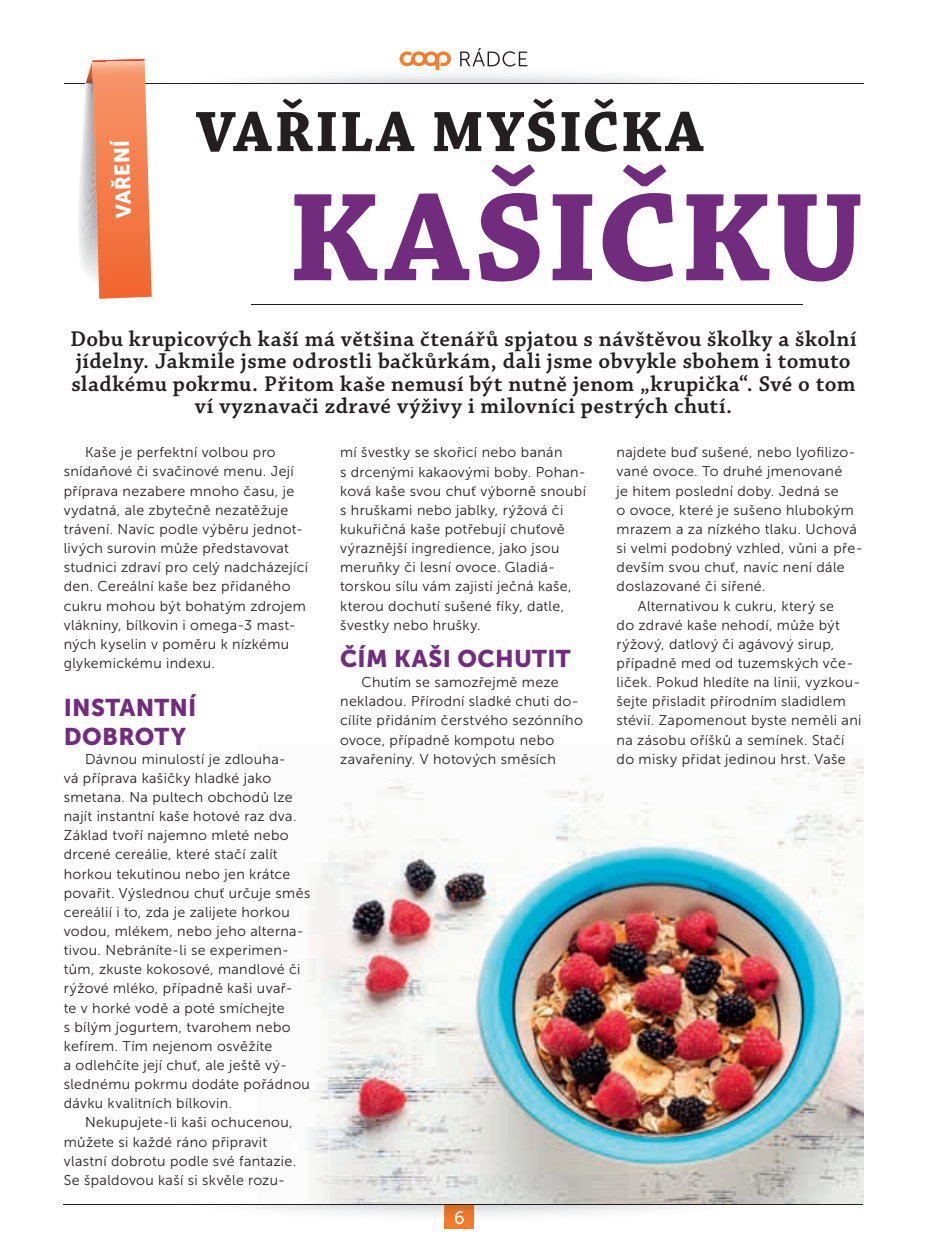
<style>
.page{position:relative;width:927px;height:1255px;background:#fff}
.page>*{position:absolute;margin:0;border:0;box-sizing:border-box;transform-origin:0 0}
.t1{font:700 132px "Chaparral Pro";letter-spacing:.025em;color:#712c7d}
.t2{font:700 60px "Chaparral Pro";letter-spacing:.03em;color:#231f20}
.t3{font:24px/28.8px "Museo Sans 900";letter-spacing:.015em;color:#712c7d}
.t4{font:600 22.5px/22.5px "Chaparral Pro";letter-spacing:.02em;color:#231f20;text-align:center}
.t5{font:21px "Museo Sans 900";color:#fff}
.t6{font:18px "Museo Sans 500";color:#fff}
.t7{font:14.25px/19.2px "Museo Sans 300";letter-spacing:.025em;color:#231f20}
</style>
<div class="page">
<div style="left:444px;top:1198px;width:30px;height:30px;background:#f47d2d"></div>
<img style="left:138px;top:1204px;width:651px;height:17px">
<img style="left:444px;top:1204px;width:30px;height:17px">
<svg style="left:455px;top:1210px;width:9px;height:11px"></svg>
<svg style="left:400px;top:51px;width:51px;height:19px"></svg>
<svg style="left:460px;top:48px;width:67px;height:19px"></svg>
<hr style="left:64px;top:83px;width:799px;height:1px;background:#231f20">
<img style="left:308px;top:759px;width:555px;height:444px">
<hr style="left:251px;top:304px;width:551px;height:1px;background:#231f20">
<hr style="left:64px;top:1203px;width:799px;height:1px;background:#231f20">
<svg style="left:79px;top:59px;width:73px;height:240px;background:#ef9b78"></svg>
<h3 class="t5" style="left:112px;top:219px;width:80px;rotate:-92deg">VAŘENÍ</h3>
<h2 class="t2" style="left:196px;top:97px;width:510px">VAŘILA MYŠIČKA</h2>
<h1 class="t1" style="left:288px;top:161px;width:577px">KAŠIČKU</h1>
<p class="t4" style="left:70px;top:328px;width:788px">Dobu krupicových kaší má většina čtenářů spjatou s návštěvou školky a školní jídelny. Jakmile jsme odrostli bačkůrkám, dali jsme obvykle sbohem i tomuto sladkému pokrmu. Přitom kaše nemusí být nutně jenom „krupička“. Své o tom ví vyznavači zdravé výživy i milovníci pestrých chutí.</p>
<p class="t7" style="left:64px;top:443px;width:246px;text-indent:21px">Kaše je perfektní volbou pro snídaňové či svačinové menu. Její příprava nezabere mnoho času, je vydatná, ale zbytečně nezatěžuje trávení. Navíc podle výběru jednot&shy;livých surovin může představovat studnici zdraví pro celý nadcházející den. Cereální kaše bez přidaného cukru mohou být bohatým zdrojem vlákniny, bílkovin i omega-3 mast&shy;ných kyselin v poměru k nízkému glykemickému indexu.</p>
<h3 class="t3" style="left:64px;top:693px;width:134px">INSTANTNÍ<br>DOBROTY</h3>
<p class="t7" style="left:64px;top:749px;width:248px;text-indent:21px">Dávnou minulostí je zdlouha-<br>vá příprava kašičky hladké jako smetana. Na pultech obchodů lze najít instantní kaše hotové raz dva.<br>Základ tvoří najemno mleté nebo drcené cereálie, které stačí zalít horkou tekutinou nebo jen krátce povařit. Výslednou chuť určuje směs cereálií i to, zda je zalijete horkou vodou, mlékem, nebo jeho alterna&shy;tivou. Nebráníte-li se experimen&shy;tům, zkuste kokosové, mandlové či rýžové mléko, případně kaši uvař-<br>te v horké vodě a poté smíchejte<br>s bílým jogurtem, tvarohem nebo kefírem. Tím nejenom osvěžíte<br>a odlehčíte její chuť, ale ještě vý&shy;slednému pokrmu dodáte pořádnou dávku kvalitních bílkovin.</p>
<p class="t7" style="left:64px;top:1112px;width:234px;text-indent:21px">Nekupujete-li kaši ochucenou, můžete si každé ráno připravit vlastní dobrotu podle své fantazie.<br>Se špaldovou kaší si skvěle rozu-</p>
<p class="t7" style="left:340px;top:443px;width:247px">mí švestky se skořicí nebo banán<br>s drcenými kakaovými boby. Pohan&shy;ková kaše svou chuť výborně snoubí s hruškami nebo jablky, rýžová či kukuřičná kaše potřebují chuťově výraznější ingredience, jako jsou meruňky či lesní ovoce. Gladiá&shy;torskou sílu vám zajistí ječná kaše, kterou dochutí sušené fíky, datle, švestky nebo hrušky.</p>
<h3 class="t3" style="left:340px;top:644px;width:232px">ČÍM KAŠI OCHUTIT</h3>
<p class="t7" style="left:340px;top:672px;width:244px;text-indent:21px">Chutím se samozřejmě meze nekladou. Přírodní sladké chuti do&shy;cílíte přidáním čerstvého sezónního ovoce, případně kompotu nebo zavařeniny. V hotových směsích</p>
<p class="t7" style="left:617px;top:443px;width:240px">najdete buď sušené, nebo lyofilizo-</p>
<p class="t7" style="left:617px;top:462px;width:227px">vané ovoce. To druhé jmenované</p>
<p class="t7" style="left:617px;top:481px;width:224px">je hitem poslední doby. Jedná se</p>
<p class="t7" style="left:617px;top:500px;width:239px">o ovoce, které je sušeno hlubokým</p>
<p class="t7" style="left:617px;top:519px;width:242px">mrazem a za nízkého tlaku. Uchová</p>
<p class="t7" style="left:617px;top:538px;width:248px">si velmi podobný vzhled, vůni a pře-</p>
<p class="t7" style="left:617px;top:558px;width:230px">devším svou chuť, navíc není dále</p>
<p class="t7" style="left:617px;top:577px;width:151px">doslazované či sířené.</p>
<p class="t7" style="left:638px;top:596px;width:198px">Alternativou k cukru, který se</p>
<p class="t7" style="left:617px;top:615px;width:225px">do zdravé kaše nehodí, může být</p>
<p class="t7" style="left:617px;top:634px;width:219px">rýžový, datlový či agávový sirup,</p>
<p class="t7" style="left:617px;top:653px;width:238px">případně med od tuzemských vče-</p>
<p class="t7" style="left:617px;top:672px;width:245px">liček. Pokud hledíte na linii, vyzkou-</p>
<p class="t7" style="left:617px;top:691px;width:231px">šejte přisladit přírodním sladidlem</p>
<p class="t7" style="left:617px;top:711px;width:246px">stévií. Zapomenout byste neměli ani</p>
<p class="t7" style="left:617px;top:730px;width:229px">na zásobu oříšků a semínek. Stačí</p>
<p class="t7" style="left:617px;top:749px;width:231px">do misky přidat jedinou hrst. Vaše</p>
<p class="t6" style="left:454px;top:1207px;width:12px">6</p>
</div>
